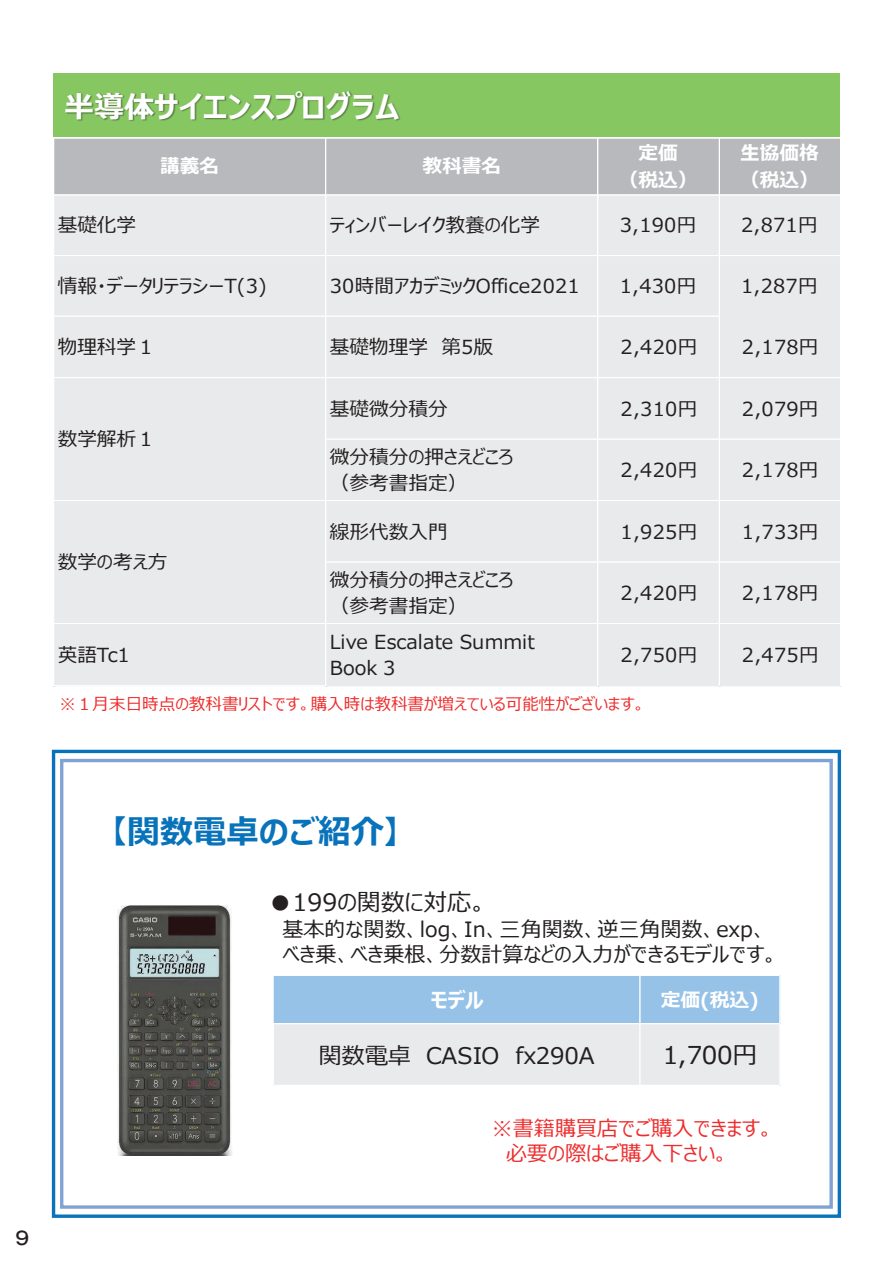
<style>
.page{position:relative;width:893px;height:1263px;background:#fff}
.page>*{position:absolute;margin:0;border:0;box-sizing:border-box;transform-origin:0 0}
.t1{font:700 33px "Meiryo UI";color:#0873bb}
.t2{font:700 30px "Meiryo UI";color:#fff}
.t3{font:24.6px "Meiryo UI";color:#231f20}
.t4{font:24px "Meiryo UI";color:#231f20}
.t5{font:22.8px "Meiryo UI";letter-spacing:-.005em;color:#231f20}
.t6{font:21.15px "Meiryo UI";letter-spacing:-.005em;color:#ee2d2d}
.t7{font:700 21.15px "Meiryo UI";color:#fff}
.t8{font:21px/25.2px "Meiryo UI";color:#231f20}
.t9{font:21px "Meiryo UI";color:#ee2d2d}
.t10{font:19.35px/26.4px "Meiryo UI";color:#231f20}
.t11{font:700 19.35px/26.4px "Meiryo UI";color:#fff;text-align:center}
.t12{font:500 18px "Gothic MB101 Pr 6";color:#231f20}
.t13{font:16.5px "Meiryo UI";color:#ee2d2d}
</style>
<div class="page">
<img style="left:117px;top:905px;width:115px;height:250px">
<div style="left:274px;top:976px;width:506px;height:48px;background:#96c2e7"></div>
<div style="left:274px;top:1023px;width:506px;height:63px;background:#e9eaeb"></div>
<hr style="left:274px;top:1023px;width:506px;height:1px;background:#fff">
<hr style="left:274px;top:1085px;width:506px;height:1px;background:#fff">
<hr style="left:779px;top:975px;width:1px;height:111px;background:#fff">
<hr style="left:639px;top:975px;width:1px;height:111px;background:#fff">
<div style="left:53px;top:74px;width:787px;height:63px;background:#87c762"></div>
<img style="left:66px;top:91px;width:334px;height:30px">
<div style="left:54px;top:138px;width:787px;height:57px;background:#b8b9bc"></div>
<div style="left:54px;top:195px;width:787px;height:122px;background:#e9eaeb"></div>
<div style="left:54px;top:316px;width:787px;height:370px;background:#e9eaeb"></div>
<hr style="left:54px;top:316px;width:666px;height:1px;background:#fff">
<hr style="left:54px;top:377px;width:787px;height:1px;background:#fff">
<hr style="left:326px;top:439px;width:515px;height:1px;background:#fff">
<hr style="left:54px;top:500px;width:787px;height:1px;background:#fff">
<hr style="left:326px;top:562px;width:515px;height:1px;background:#fff">
<hr style="left:54px;top:623px;width:787px;height:1px;background:#fff">
<hr style="left:54px;top:685px;width:272px;height:1px;background:#fff">
<hr style="left:325px;top:138px;width:1px;height:548px;background:#fff">
<hr style="left:597px;top:138px;width:1px;height:548px;background:#fff">
<hr style="left:719px;top:138px;width:1px;height:548px;background:#fff">
<hr style="left:840px;top:138px;width:1px;height:548px;background:#fff">
<hr style="left:54px;top:195px;width:787px;height:1px;background:#fff">
<hr style="left:54px;top:255px;width:787px;height:1px;background:#fff">
<div style="left:52px;top:750px;width:789px;height:468px;border:3px solid #0873bb"></div>
<div style="left:60px;top:759px;width:773px;height:450px;border:3px solid #81a3d4"></div>
<p class="t2" style="left:64px;top:86px;width:337px">半導体サイエンスプログラム</p>
<p class="t11" style="left:160px;top:154px;width:60px">講義名</p>
<p class="t11" style="left:423px;top:154px;width:80px">教科書名</p>
<p class="t11" style="left:619px;top:141px;width:80px">定価<br>（税込）</p>
<p class="t11" style="left:740px;top:141px;width:80px;text-align:left">生協価格（税込）</p>
<p class="t10" style="left:58px;top:213px;width:80px">基礎化学</p>
<p class="t10" style="left:330px;top:213px;width:212px">ティンバーレイク教養の化学</p>
<p class="t10" style="left:620px;top:213px;width:78px">3,190円</p>
<p class="t10" style="left:741px;top:213px;width:78px">2,871円</p>
<p class="t10" style="left:58px;top:274px;width:211px">情報・データリテラシーT(3)</p>
<p class="t10" style="left:330px;top:274px;width:252px">30時間アカデミックOffice2021</p>
<p class="t10" style="left:620px;top:274px;width:78px">1,430円</p>
<p class="t10" style="left:741px;top:274px;width:78px">1,287円</p>
<p class="t10" style="left:58px;top:335px;width:100px">物理科学１</p>
<p class="t10" style="left:330px;top:335px;width:165px">基礎物理学　第5版</p>
<p class="t10" style="left:621px;top:335px;width:78px">2,420円</p>
<p class="t10" style="left:742px;top:335px;width:78px">2,178円</p>
<p class="t10" style="left:58px;top:426px;width:100px">数学解析１</p>
<p class="t10" style="left:58px;top:549px;width:111px">数学の考え方</p>
<p class="t10" style="left:330px;top:397px;width:119px">基礎微分積分</p>
<p class="t10" style="left:621px;top:397px;width:78px">2,310円</p>
<p class="t10" style="left:742px;top:397px;width:78px">2,079円</p>
<p class="t10" style="left:330px;top:445px;width:185px">微分積分の押さえどころ（参考書指定）</p>
<p class="t10" style="left:621px;top:458px;width:78px">2,420円</p>
<p class="t10" style="left:742px;top:458px;width:78px">2,178円</p>
<p class="t10" style="left:330px;top:519px;width:119px">線形代数入門</p>
<p class="t10" style="left:621px;top:519px;width:78px">1,925円</p>
<p class="t10" style="left:742px;top:519px;width:78px">1,733円</p>
<p class="t10" style="left:330px;top:568px;width:185px">微分積分の押さえどころ（参考書指定）</p>
<p class="t10" style="left:621px;top:581px;width:78px">2,420円</p>
<p class="t10" style="left:742px;top:581px;width:78px">2,178円</p>
<p class="t10" style="left:58px;top:642px;width:73px">英語Tc1</p>
<p class="t10" style="left:330px;top:629px;width:207px">Live Escalate Summit<br>Book 3</p>
<p class="t10" style="left:621px;top:642px;width:78px">2,750円</p>
<p class="t10" style="left:742px;top:642px;width:78px">2,475円</p>
<p class="t13" style="left:59px;top:693px;width:587px">※１月末日時点の教科書リストです。購入時は教科書が増えている可能性がございます。</p>
<p class="t12" style="left:15px;top:1223px;width:15px">9</p>
<p class="t1" style="left:111px;top:808px;width:291px">【関数電卓のご紹介】</p>
<p class="t4" style="left:269px;top:885px;width:220px">●199の関数に対応。</p>
<p class="t8" style="left:282px;top:917px;width:497px">基本的な関数、log、In、三角関数、逆三角関数、exp、べき乗、べき乗根、分数計算などの入力ができるモデルです。</p>
<p class="t7" style="left:431px;top:985px;width:54px">モデル</p>
<p class="t11" style="left:661px;top:987px;width:100px">定価(税込)</p>
<p class="t5" style="left:318px;top:1039px;width:278px">関数電卓　CASIO fx290A</p>
<p class="t3" style="left:663px;top:1038px;width:96px">1,700円</p>
<p class="t6" style="left:492px;top:1113px;width:284px">※書籍購買店でご購入できます。</p>
<p class="t9" style="left:506px;top:1138px;width:225px">必要の際はご購入下さい。</p>
</div>
